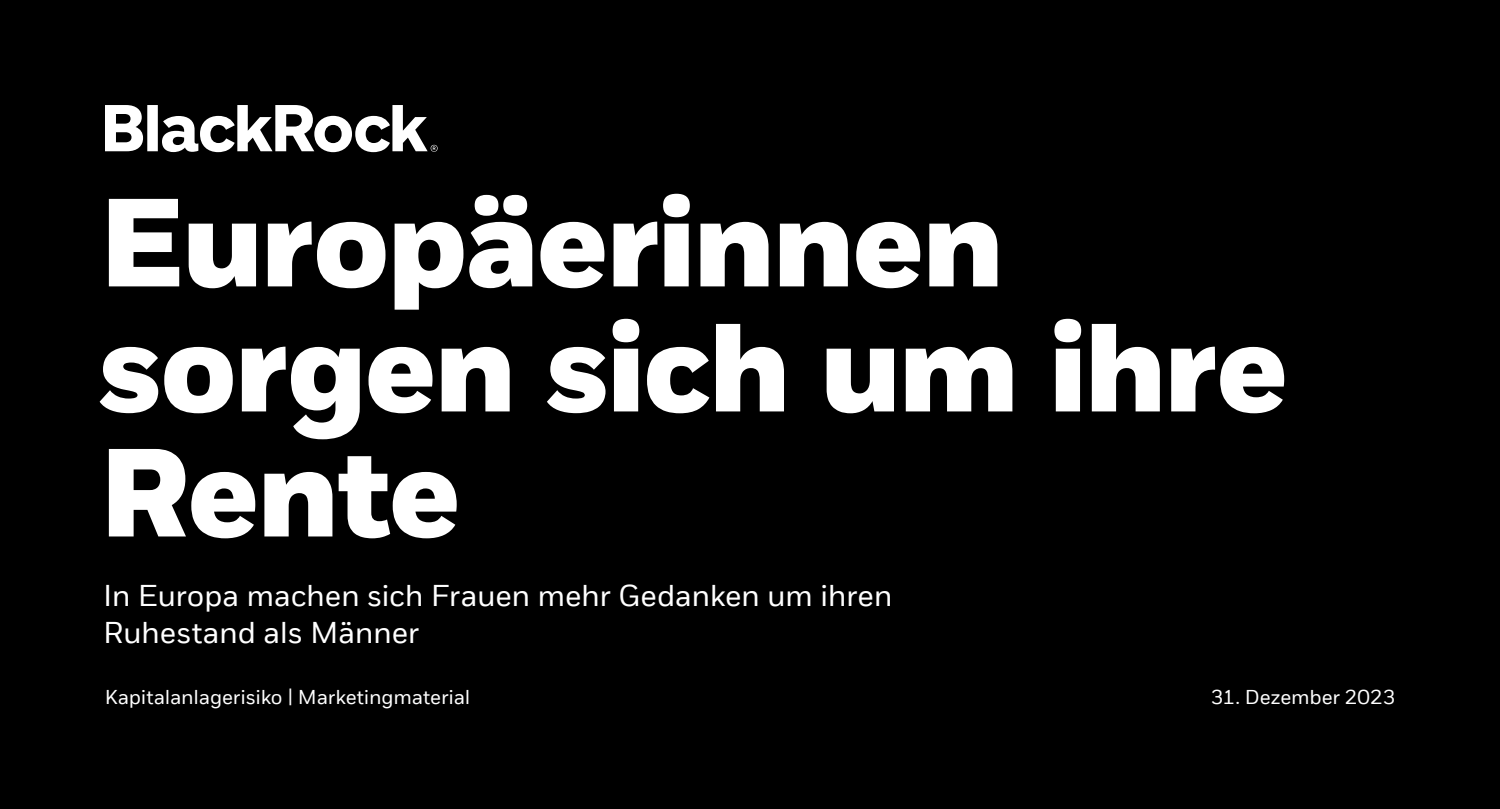
<style>
.page{position:relative;width:1500px;height:809px;background:#000}
.page>*{position:absolute;margin:0;border:0;box-sizing:border-box;transform-origin:0 0}
.t1{font:800 125px/125px "BLK Fort";letter-spacing:-.02em;color:#fff}
.t2{font:30px/37.5px "BLK Fort";letter-spacing:-.01em;color:#fff}
.t3{font:20px "BLK Fort";letter-spacing:-.01em;color:#fff}
</style>
<div class="page">
<svg style="left:105px;top:105px;width:333px;height:47px"></svg>
<h1 class="t1" style="left:98px;top:186px;width:1192px">Europäerinnen sorgen sich um ihre<br>Rente</h1>
<p class="t2" style="left:103px;top:577px;width:791px">In Europa machen sich Frauen mehr Gedanken um ihren<br>Ruhestand als Männer</p>
<p class="t3" style="left:105px;top:685px;width:367px">Kapitalanlagerisiko | Marketingmaterial</p>
<p class="t3" style="left:1211px;top:685px;width:186px">31. Dezember 2023</p>
</div>
